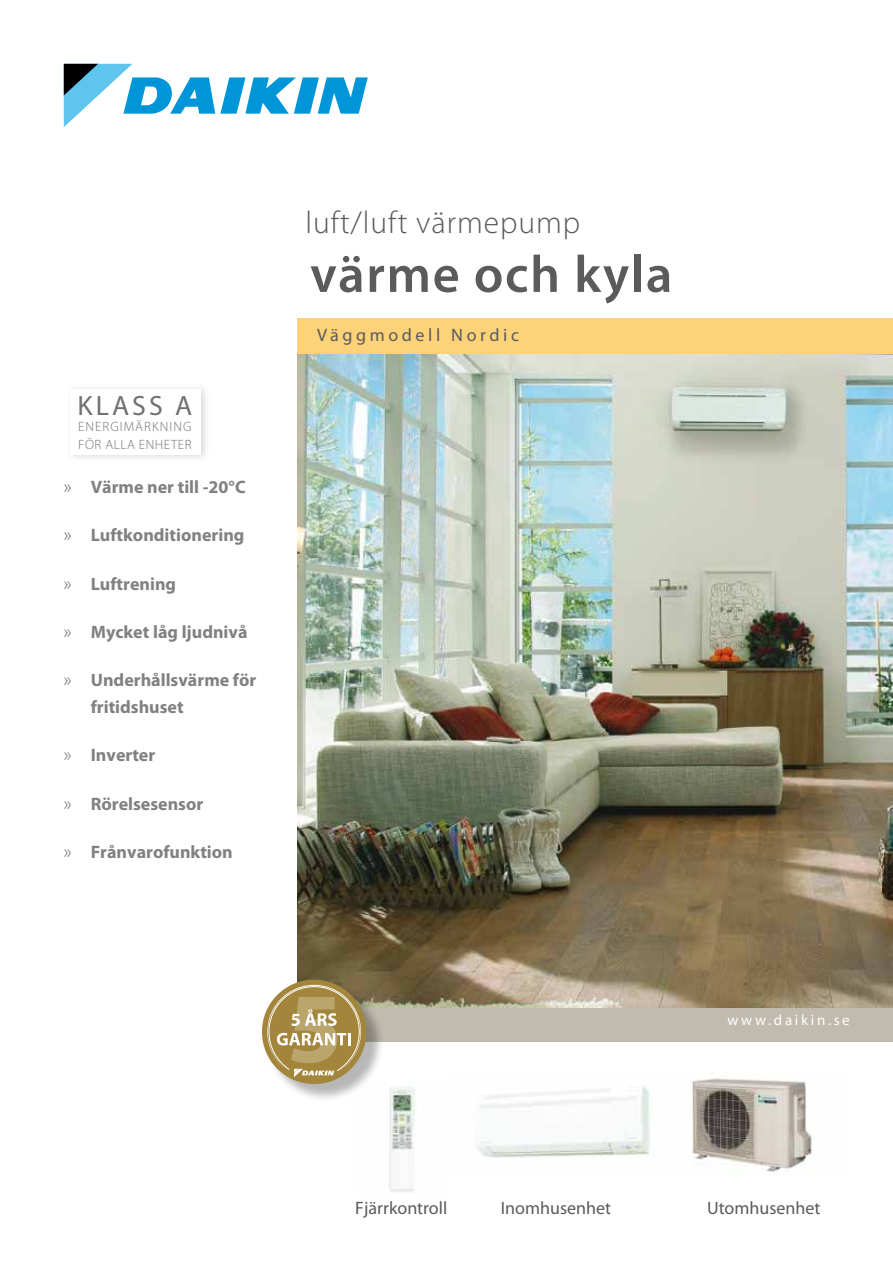
<style>
.page{position:relative;width:893px;height:1263px;background:#fff}
.page>*{position:absolute;margin:0;border:0;box-sizing:border-box;transform-origin:0 0}
.t1{font:600 52.5px "Myriad Pro";letter-spacing:.03em;color:#5a5b5d}
.t2{font:300 31.5px "Myriad Pro";letter-spacing:.03em;color:#5a5b5d}
.t3{font:27.9px "Myriad Pro";letter-spacing:.11em;color:#707172}
.t4{font:700 18px/27px "Myriad Pro";color:#808182}
.t5{font:18px "Myriad Pro";color:#5a5b5d}
.t6{font:18px "Myriad Pro";letter-spacing:.2em;color:#5a5b5d}
.t7{font:15px "Myriad Pro";letter-spacing:.175em;color:#fff}
.t8{font:300 13.5px/17.9px "Myriad Pro";letter-spacing:.075em;color:#707172}
.s1{font-family:"Frutiger BSK45";font-weight:300}
</style>
<div class="page">
<svg style="left:64px;top:64px;width:304px;height:63px"></svg>
<div style="left:298px;top:319px;width:595px;height:68px;background:#fdd279"></div>
<div style="left:298px;top:1008px;width:595px;height:34px;background:#c0baaf"></div>
<img style="left:692px;top:1078px;width:121px;height:94px">
<img style="left:477px;top:1086px;width:173px;height:72px">
<img style="left:389px;top:1086px;width:27px;height:106px">
<img style="left:298px;top:354px;width:595px;height:654px">
<div style="left:264px;top:982px;width:121px;height:120px;background:#000;opacity:.29"></div>
<div style="left:262px;top:980px;width:104px;height:104px;background:#a3863c;border-radius:50%"></div>
<svg style="left:266px;top:984px;width:96px;height:93px"></svg>
<h3 class="t3" style="left:78px;top:388px;width:116px">KLASS A</h3>
<p class="t8" style="left:78px;top:417px;width:115px">ENERGIMÄRKNING<br>FÖR ALLA ENHETER</p>
<p class="t4" style="left:64px;top:473px;width:183px"><span class="s1">»</span> Värme ner till -20°C</p>
<p class="t4" style="left:64px;top:521px;width:182px"><span class="s1">»</span> Luftkonditionering</p>
<p class="t4" style="left:64px;top:569px;width:114px"><span class="s1">»</span> Luftrening</p>
<p class="t4" style="left:64px;top:618px;width:185px"><span class="s1">»</span> Mycket låg ljudnivå</p>
<p class="t4" style="left:91px;top:666px;width:167px;text-indent:-27px"><span class="s1">»</span> Underhållsvärme för fritidshuset</p>
<p class="t4" style="left:64px;top:741px;width:93px"><span class="s1">»</span> Inverter</p>
<p class="t4" style="left:64px;top:789px;width:141px"><span class="s1">»</span> Rörelsesensor</p>
<p class="t4" style="left:64px;top:838px;width:171px"><span class="s1">»</span> Frånvarofunktion</p>
<h2 class="t2" style="left:305px;top:203px;width:276px">luft/luft värmepump</h2>
<h1 class="t1" style="left:310px;top:241px;width:364px">värme och kyla</h1>
<p class="t6" style="left:317px;top:324px;width:203px">Väggmodell Nordic</p>
<p class="t7" style="left:727px;top:1010px;width:124px">www.daikin.se</p>
<p class="t5" style="left:355px;top:1197px;width:94px">Fjärrkontroll</p>
<p class="t5" style="left:501px;top:1197px;width:112px">Inomhusenhet</p>
<p class="t5" style="left:707px;top:1197px;width:115px">Utomhusenhet</p>
</div>
